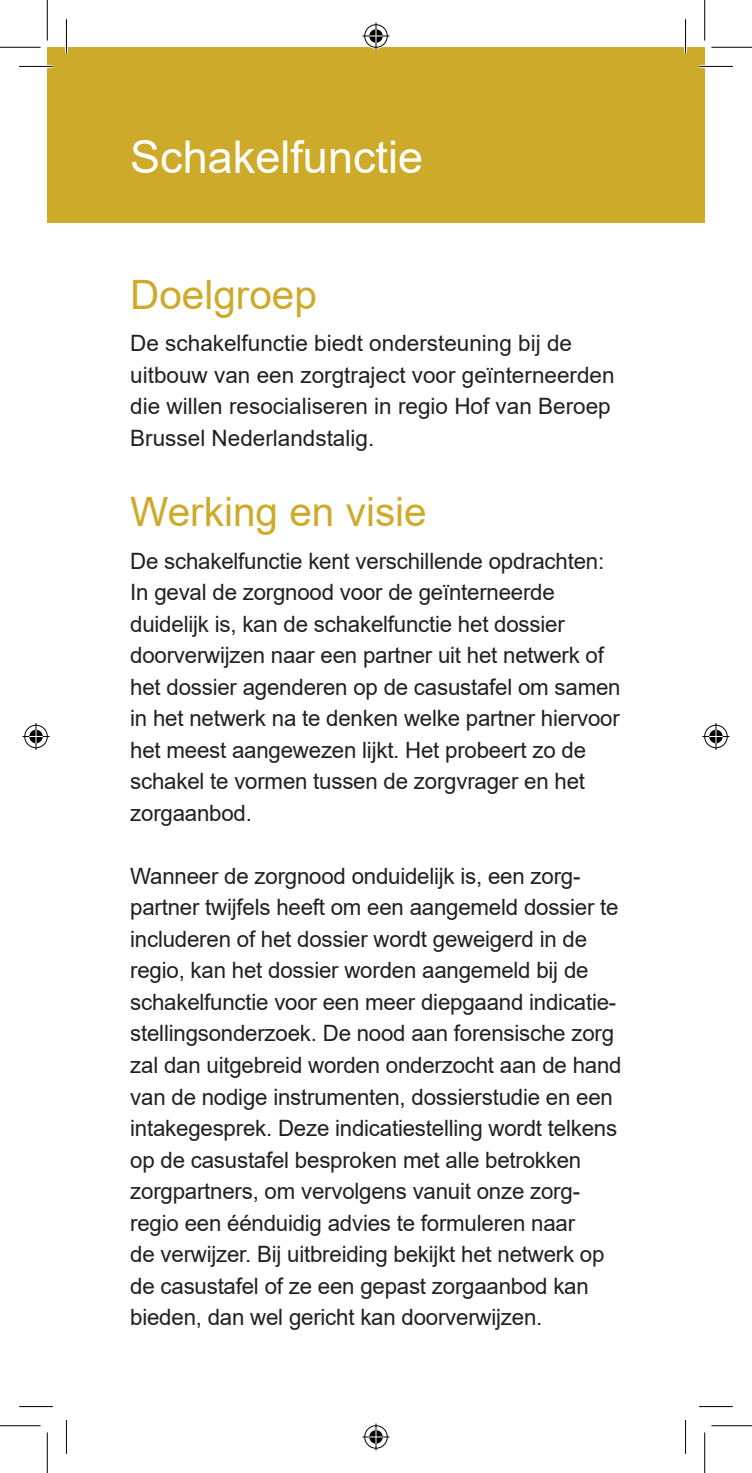
<style>
.page{position:relative;width:752px;height:1473px;background:#fff}
.page>*{position:absolute;margin:0;border:0;box-sizing:border-box;transform-origin:0 0}
.t1{font:45px "Arial";color:#fff}
.t2{font:40.5px "Arial";color:#ceaa2a}
.t3{font:22.5px/31.5px "Arial";letter-spacing:-.01em;color:#231f20}
</style>
<div class="page">
<div style="left:47px;top:47px;width:657px;height:176px;background:#ceaa2a"></div>
<hr style="left:19px;top:65px;width:34px;height:3px;background:#fff">
<hr style="left:699px;top:65px;width:33px;height:3px;background:#fff">
<hr style="left:65px;top:19px;width:3px;height:34px;background:#fff">
<hr style="left:684px;top:19px;width:2px;height:34px;background:#fff">
<hr style="left:19px;top:66px;width:34px;height:1px;background:#000">
<hr style="left:699px;top:66px;width:33px;height:1px;background:#000">
<hr style="left:19px;top:1405px;width:34px;height:1px;background:#000">
<hr style="left:699px;top:1405px;width:33px;height:1px;background:#000">
<hr style="left:66px;top:19px;width:1px;height:34px;background:#000">
<hr style="left:66px;top:1419px;width:1px;height:34px;background:#000">
<hr style="left:685px;top:19px;width:1px;height:34px;background:#000">
<hr style="left:685px;top:1419px;width:1px;height:34px;background:#000">
<hr style="left:0;top:47px;width:40px;height:1px;background:#000">
<hr style="left:711px;top:47px;width:40px;height:1px;background:#000">
<hr style="left:0;top:1425px;width:40px;height:1px;background:#000">
<hr style="left:711px;top:1425px;width:40px;height:1px;background:#000">
<hr style="left:47px;top:0;width:1px;height:40px;background:#000">
<hr style="left:47px;top:1432px;width:1px;height:40px;background:#000">
<hr style="left:704px;top:0;width:1px;height:40px;background:#000">
<hr style="left:704px;top:1432px;width:1px;height:40px;background:#000">
<svg style="left:362px;top:23px;width:27px;height:27px"></svg>
<svg style="left:362px;top:1423px;width:27px;height:27px"></svg>
<svg style="left:23px;top:723px;width:27px;height:27px"></svg>
<svg style="left:702px;top:723px;width:27px;height:27px"></svg>
<h1 class="t1" style="left:130px;top:126px;width:294px">Schakelfunctie</h1>
<h2 class="t2" style="left:130px;top:267px;width:188px">Doelgroep</h2>
<p class="t3" style="left:130px;top:327px;width:485px">De schakelfunctie biedt ondersteuning bij de uitbouw van een zorgtraject voor geïnterneerden die willen resocialiseren in regio Hof van Beroep Brussel Nederlandstalig.</p>
<h2 class="t2" style="left:130px;top:483px;width:298px">Werking en visie</h2>
<p class="t3" style="left:130px;top:545px;width:491px">De schakelfunctie kent verschillende opdrachten:<br>In geval de zorgnood voor de geïnterneerde duidelijk is, kan de schakelfunctie het dossier doorverwijzen naar een partner uit het netwerk of het dossier agenderen op de casustafel om samen in het netwerk na te denken welke partner hiervoor het meest aangewezen lijkt. Het probeert zo de schakel te vormen tussen de zorgvrager en het zorgaanbod.</p>
<p class="t3" style="left:130px;top:860px;width:493px">Wanneer de zorgnood onduidelijk is, een zorg&shy;partner twijfels heeft om een aangemeld dossier te includeren of het dossier wordt geweigerd in de regio, kan het dossier worden aangemeld bij de schakelfunctie voor een meer diepgaand indicatie&shy;stellingsonderzoek. De nood aan forensische zorg zal dan uitgebreid worden onderzocht aan de hand van de nodige instrumenten, dossierstudie en een intakegesprek. Deze indicatiestelling wordt telkens op de casustafel besproken met alle betrokken zorgpartners, om vervolgens vanuit onze zorg&shy;regio een éénduidig advies te formuleren naar<br>de verwijzer. Bij uitbreiding bekijkt het netwerk op de casustafel of ze een gepast zorgaanbod kan bieden, dan wel gericht kan doorverwijzen.</p>
</div>
